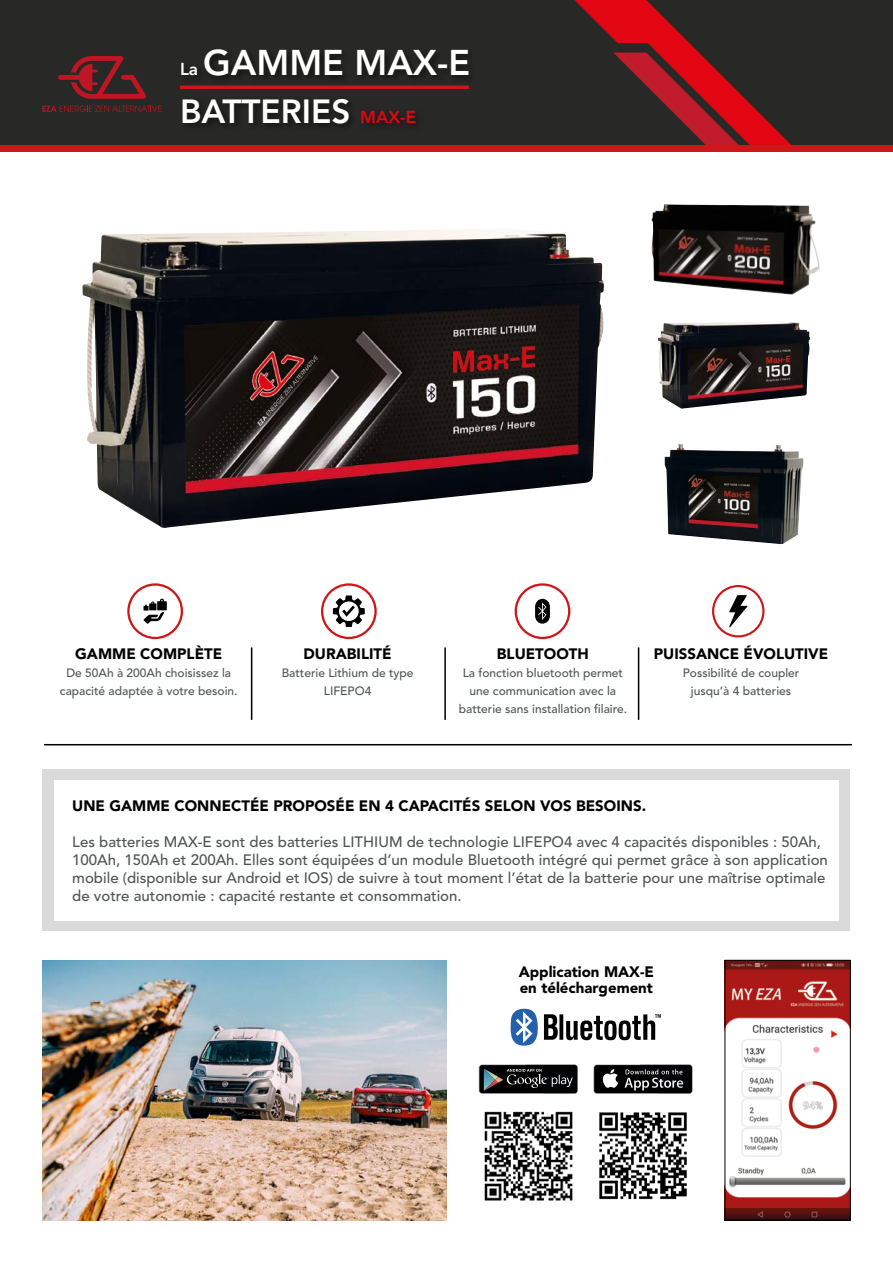
<style>
.page{position:relative;width:893px;height:1263px;background:#fff}
.page>*{position:absolute;margin:0;border:0;box-sizing:border-box;transform-origin:0 0}
.t1{font:800 35.55px "Avenir LT Std";color:#fff}
.t2{font:800 33.15px "Avenir LT Std";color:#fff}
.t3{font:500 15px/18px "Avenir LT Std";color:#505456}
.t4{font:900 15px/16.5px "Avenir LT Std";color:#000}
.t5{font:500 12px/18px "Avenir LT Std";color:#505456;text-align:center}
.s1{font-size:17.25px}
.s2{font-size:17.25px;color:#e30613}
</style>
<div class="page">
<div style="left:43px;top:769px;width:807px;height:162px;background:#dadada"></div>
<div style="left:54px;top:780px;width:785px;height:140px;background:#fff"></div>
<svg style="left:143px;top:599px;width:24px;height:25px"></svg>
<div style="left:127px;top:583px;width:56px;height:56px;border:2px solid #cd1719;border-radius:50%"></div>
<svg style="left:535px;top:599px;width:15px;height:25px"></svg>
<div style="left:515px;top:583px;width:55px;height:56px;border:2px solid #cd1719;border-radius:50%"></div>
<hr style="left:251px;top:647px;width:1px;height:73px;background:#000">
<hr style="left:444px;top:647px;width:2px;height:73px;background:#000">
<hr style="left:638px;top:647px;width:1px;height:73px;background:#000">
<img style="left:651px;top:204px;width:169px;height:91px">
<img style="left:658px;top:322px;width:152px;height:87px">
<img style="left:82px;top:229px;width:522px;height:299px">
<img style="left:665px;top:444px;width:138px;height:100px">
<div style="left:0;top:0;width:893px;height:152px;background:#282827"></div>
<svg style="left:575px;top:0;width:216px;height:145px"></svg>
<div style="left:0;top:145px;width:893px;height:7px;background:#cd1719"></div>
<hr style="left:180px;top:86px;width:289px;height:3px;background:#cd1719">
<div style="left:712px;top:585px;width:52px;height:52px;border:2px solid #cd1719;border-radius:50%"></div>
<svg style="left:729px;top:595px;width:18px;height:32px"></svg>
<div style="left:321px;top:583px;width:56px;height:56px;border:2px solid #cd1719;border-radius:50%"></div>
<svg style="left:333px;top:595px;width:32px;height:32px"></svg>
<img style="left:43px;top:960px;width:403px;height:260px">
<svg style="left:511px;top:1009px;width:150px;height:37px"></svg>
<img style="left:727px;top:962px;width:121px;height:256px">
<div style="left:725px;top:960px;width:125px;height:260px;border:1px solid #000"></div>
<svg style="left:479px;top:1064px;width:99px;height:30px"></svg>
<div style="left:479px;top:1065px;width:98px;height:28px;background:#000;border-radius:3px"></div>
<img style="left:525px;top:1064px;width:53px;height:30px">
<img style="left:525px;top:1065px;width:52px;height:28px">
<svg style="left:484px;top:1069px;width:89px;height:22px"></svg>
<img style="left:484px;top:1111px;width:89px;height:90px">
<svg style="left:593px;top:1064px;width:99px;height:30px"></svg>
<div style="left:594px;top:1065px;width:98px;height:28px;background:#000;border-radius:3px"></div>
<svg style="left:602px;top:1069px;width:16px;height:19px"></svg>
<img style="left:640px;top:1064px;width:51px;height:30px">
<img style="left:640px;top:1065px;width:52px;height:28px">
<svg style="left:625px;top:1069px;width:58px;height:21px"></svg>
<img style="left:599px;top:1112px;width:88px;height:88px">
<hr style="left:44px;top:744px;width:808px;height:1px;background:#000">
<svg style="left:43px;top:106px;width:119px;height:6px"></svg>
<svg style="left:58px;top:56px;width:88px;height:43px"></svg>
<h1 class="t1" style="left:180px;top:42px;width:292px"><span class="s1">La</span> GAMME MAX-E</h1>
<h2 class="t2" style="left:180px;top:92px;width:238px">BATTERIES <span class="s2">MAX-E</span></h2>
<p class="t4" style="left:75px;top:646px;width:148px">GAMME COMPLÈTE</p>
<p class="t5" style="left:60px;top:664px;width:179px">De 50Ah à 200Ah choisissez la capacité adaptée à votre besoin.</p>
<p class="t4" style="left:304px;top:646px;width:90px">DURABILITÉ</p>
<p class="t5" style="left:282px;top:664px;width:133px">Batterie Lithium de type<br>LIFEPO4</p>
<p class="t4" style="left:497px;top:646px;width:93px">BLUETOOTH</p>
<p class="t5" style="left:459px;top:664px;width:170px">La fonction bluetooth permet une communication avec la batterie sans installation filaire.</p>
<p class="t4" style="left:654px;top:646px;width:176px">PUISSANCE ÉVOLUTIVE</p>
<p class="t5" style="left:683px;top:664px;width:118px">Possibilité de coupler jusqu’à 4 batteries</p>
<p class="t4" style="left:72px;top:797px;width:575px">UNE GAMME CONNECTÉE PROPOSÉE EN 4 CAPACITÉS SELON VOS BESOINS.</p>
<p class="t3" style="left:72px;top:833px;width:757px">Les batteries MAX-E sont des batteries LITHIUM de technologie LIFEPO4 avec 4 capacités disponibles : 50Ah, 100Ah, 150Ah et 200Ah. Elles sont équipées d’un module Bluetooth intégré qui permet grâce à son application mobile (disponible sur Android et IOS) de suivre à tout moment l’état de la batterie pour une maîtrise optimale de votre autonomie : capacité restante et consommation.</p>
<p class="t4" style="left:519px;top:963px;width:137px">Application MAX-E en téléchargement</p>
</div>
